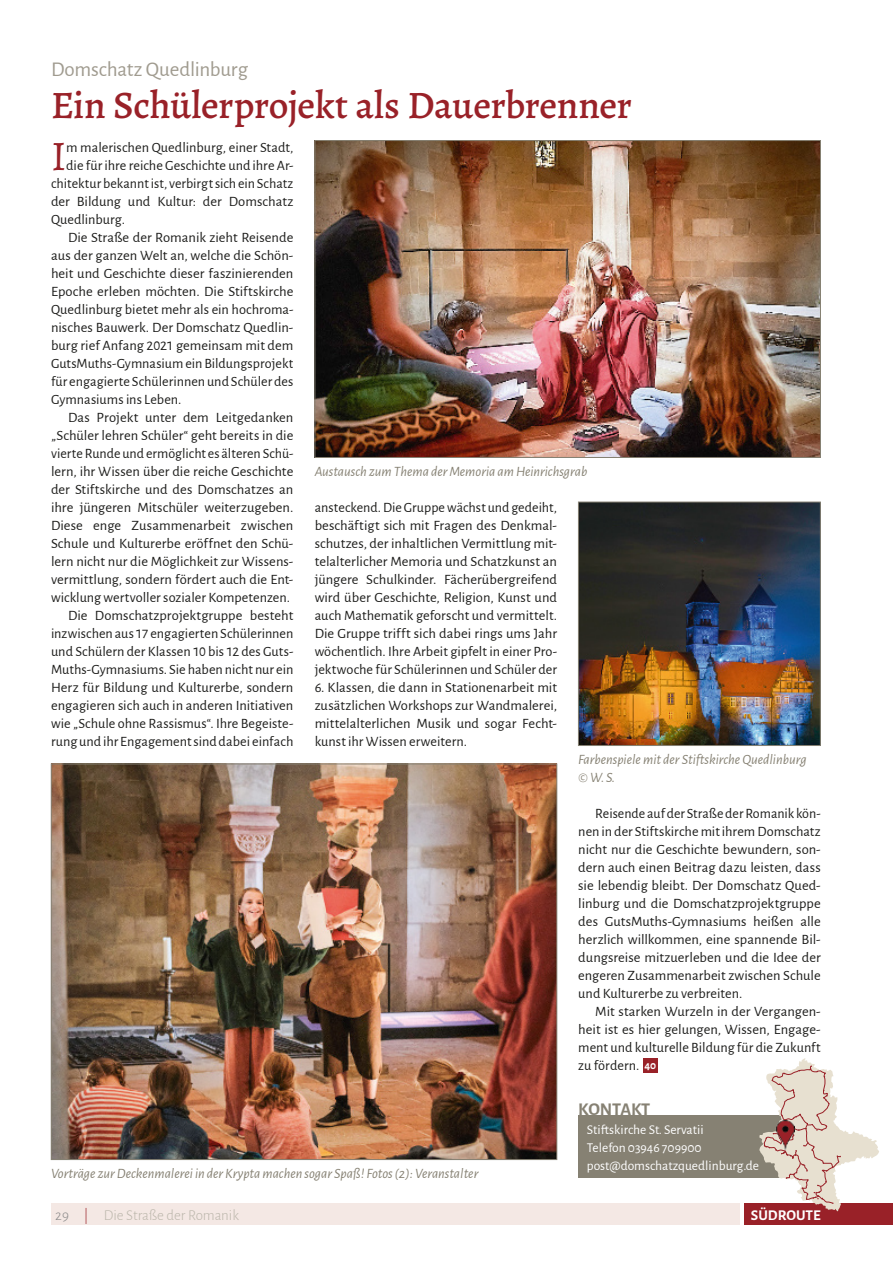
<style>
.page{position:relative;width:893px;height:1263px;background:#fff}
.page>*{position:absolute;margin:0;border:0;box-sizing:border-box;transform-origin:0 0}
.t1{font:42.15px "Alegreya";color:#992128}
.t2{font:500 39px "Alegreya";letter-spacing:-.01em;color:#992128}
.t3{font:21px "Alegreya Sans";letter-spacing:-.01em;color:#a09b8f}
.t4{font:700 18px "Alegreya Sans";letter-spacing:-.015em;color:#868173}
.t5{font:300 15px "Alegreya Sans";color:#bab5aa}
.t6{font:700 15px "Alegreya Sans";color:#fff}
.t7{font:14.25px/18px "Alegreya Sans";color:#1d1d1b;text-align:justify}
.t8{font:italic 14.25px/18px "Alegreya Sans";color:#868173}
.t9{font:13.5px/18px "Alegreya Sans";color:#fff}
.s1{font-weight:700;font-size:11.55px;color:#fff}
.s2{color:#878787}
.s3{color:#992128}
</style>
<div class="page">
<div style="left:51px;top:1203px;width:689px;height:22px;background:#f4e8e4"></div>
<div style="left:744px;top:1203px;width:149px;height:22px;background:#992128"></div>
<div style="left:578px;top:1115px;width:243px;height:63px;background:#868173"></div>
<div style="left:643px;top:1058px;width:15px;height:15px;background:#992128"></div>
<svg style="left:759px;top:1058px;width:120px;height:153px"></svg>
<img style="left:776px;top:1120px;width:18px;height:31px">
<img style="left:53px;top:766px;width:502px;height:392px">
<img style="left:317px;top:142px;width:502px;height:314px">
<div style="left:315px;top:140px;width:506px;height:318px;border:1px solid #868173"></div>
<img style="left:580px;top:504px;width:239px;height:240px">
<div style="left:578px;top:502px;width:243px;height:244px;border:1px solid #868173"></div>
<h3 class="t3" style="left:51px;top:55px;width:198px">Domschatz Quedlinburg</h3>
<h2 class="t2" style="left:51px;top:80px;width:582px">Ein Schülerprojekt als Dauerbrenner</h2>
<h1 class="t1" style="left:51px;top:129px;width:17px">I</h1>
<p class="t7" style="left:66px;top:137px;width:229px">m malerischen Quedlinburg, einer Stadt,</p>
<p class="t7" style="left:66px;top:155px;width:229px">die für ihre reiche Geschichte und ihre Ar-</p>
<p class="t7" style="left:51px;top:173px;width:244px">chitektur bekannt ist, verbirgt sich ein Schatz</p>
<p class="t7" style="left:51px;top:191px;width:244px">der Bildung und Kultur: der Domschatz</p>
<p class="t7" style="left:51px;top:209px;width:75px">Quedlinburg.</p>
<p class="t7" style="left:68px;top:227px;width:227px">Die Straße der Romanik zieht Reisende</p>
<p class="t7" style="left:51px;top:245px;width:244px">aus der ganzen Welt an, welche die Schön-</p>
<p class="t7" style="left:51px;top:263px;width:244px">heit und Geschichte dieser faszinierenden</p>
<p class="t7" style="left:51px;top:281px;width:244px">Epoche erleben möchten. Die Stiftskirche</p>
<p class="t7" style="left:51px;top:299px;width:244px">Quedlinburg bietet mehr als ein hochroma-</p>
<p class="t7" style="left:51px;top:317px;width:244px">nisches Bauwerk. Der Domschatz Quedlin-</p>
<p class="t7" style="left:51px;top:335px;width:244px">burg rief Anfang 2021 gemeinsam mit dem</p>
<p class="t7" style="left:51px;top:353px;width:244px">GutsMuths-Gymnasium ein Bildungsprojekt</p>
<p class="t7" style="left:51px;top:371px;width:244px">für engagierte Schülerinnen und Schüler des</p>
<p class="t7" style="left:51px;top:389px;width:132px">Gymnasiums ins Leben.</p>
<p class="t7" style="left:68px;top:407px;width:227px">Das Projekt unter dem Leitgedanken</p>
<p class="t7" style="left:51px;top:425px;width:244px">„Schüler lehren Schüler“ geht bereits in die</p>
<p class="t7" style="left:51px;top:443px;width:244px">vierte Runde und ermöglicht es älteren Schü-</p>
<p class="t7" style="left:51px;top:461px;width:244px">lern, ihr Wissen über die reiche Geschichte</p>
<p class="t7" style="left:51px;top:479px;width:244px">der Stiftskirche und des Domschatzes an</p>
<p class="t7" style="left:51px;top:497px;width:244px">ihre jüngeren Mitschüler weiterzugeben.</p>
<p class="t7" style="left:51px;top:515px;width:244px">Diese enge Zusammenarbeit zwischen</p>
<p class="t7" style="left:51px;top:533px;width:244px">Schule und Kulturerbe eröffnet den Schü-</p>
<p class="t7" style="left:51px;top:551px;width:244px">lern nicht nur die Möglichkeit zur Wissens-</p>
<p class="t7" style="left:51px;top:569px;width:244px">vermittlung, sondern fördert auch die Ent-</p>
<p class="t7" style="left:51px;top:587px;width:240px">wicklung wertvoller sozialer Kompetenzen.</p>
<p class="t7" style="left:68px;top:605px;width:227px">Die Domschatzprojektgruppe besteht</p>
<p class="t7" style="left:51px;top:623px;width:244px">inzwischen aus 17 engagierten Schülerinnen</p>
<p class="t7" style="left:51px;top:641px;width:244px">und Schülern der Klassen 10 bis 12 des Guts-</p>
<p class="t7" style="left:51px;top:659px;width:244px">Muths-Gymnasiums. Sie haben nicht nur ein</p>
<p class="t7" style="left:51px;top:677px;width:244px">Herz für Bildung und Kulturerbe, sondern</p>
<p class="t7" style="left:51px;top:695px;width:244px">engagieren sich auch in anderen Initiativen</p>
<p class="t7" style="left:51px;top:713px;width:244px">wie „Schule ohne Rassismus“. Ihre Begeiste-</p>
<p class="t7" style="left:51px;top:731px;width:244px">rung und ihr Engagement sind dabei einfach</p>
<p class="t8" style="left:315px;top:461px;width:274px">Austausch zum Thema der Memoria am Heinrichsgrab</p>
<p class="t7" style="left:315px;top:497px;width:244px">ansteckend. Die Gruppe wächst und gedeiht, beschäftigt sich mit Fragen des Denkmal&shy;schutzes, der inhaltlichen Vermittlung mit&shy;telalterlicher Memoria und Schatzkunst an jüngere Schulkinder. Fächerübergreifend wird über Geschichte, Religion, Kunst und auch Mathematik geforscht und vermittelt.<br>Die Gruppe trifft sich dabei rings ums Jahr wöchentlich. Ihre Arbeit gipfelt in einer Pro&shy;jektwoche für Schülerinnen und Schüler der</p>
<p class="t7" style="left:315px;top:677px;width:244px">6. Klassen, die dann in Stationenarbeit mit zusätzlichen Workshops zur Wandmalerei, mittelalterlichen Musik und sogar Fecht&shy;kunst ihr Wissen erweitern.</p>
<p class="t8" style="left:578px;top:749px;width:230px">Farbenspiele mit der Stiftskirche Quedlinburg © W. S.</p>
<p class="t7" style="left:578px;top:803px;width:244px;text-indent:17px">Reisende auf der Straße der Romanik kön&shy;nen in der Stiftskirche mit ihrem Domschatz nicht nur die Geschichte bewundern, son&shy;dern auch einen Beitrag dazu leisten, dass sie lebendig bleibt. Der Domschatz Qued&shy;linburg und die Domschatzprojektgruppe des GutsMuths-Gymnasiums heißen alle herzlich willkommen, eine spannende Bil&shy;dungsreise mitzuerleben und die Idee der engeren Zusammenarbeit zwischen Schule und Kulturerbe zu verbreiten.</p>
<p class="t7" style="left:578px;top:1001px;width:244px;text-indent:17px">Mit starken Wurzeln in der Vergangen&shy;heit ist es hier gelungen, Wissen, Engage&shy;ment und kulturelle Bildung für die Zukunft zu fördern. <span class="s1">40</span></p>
<p class="t4" style="left:578px;top:1096px;width:74px">KONTAKT</p>
<p class="t8" style="left:51px;top:1163px;width:429px">Vorträge zur Deckenmalerei in der Krypta machen sogar Spaß! Fotos (2): Veranstalter</p>
<p class="t9" style="left:587px;top:1120px;width:174px">Stiftskirche St. Servatii<br>Telefon 03946 709900 post@domschatzquedlinburg.de</p>
<p class="t5" style="left:55px;top:1205px;width:185px"><span class="s2">29</span> <span class="s3">|</span> Die Straße der Romanik</p>
<p class="t6" style="left:751px;top:1204px;width:71px">SÜDROUTE</p>
</div>
